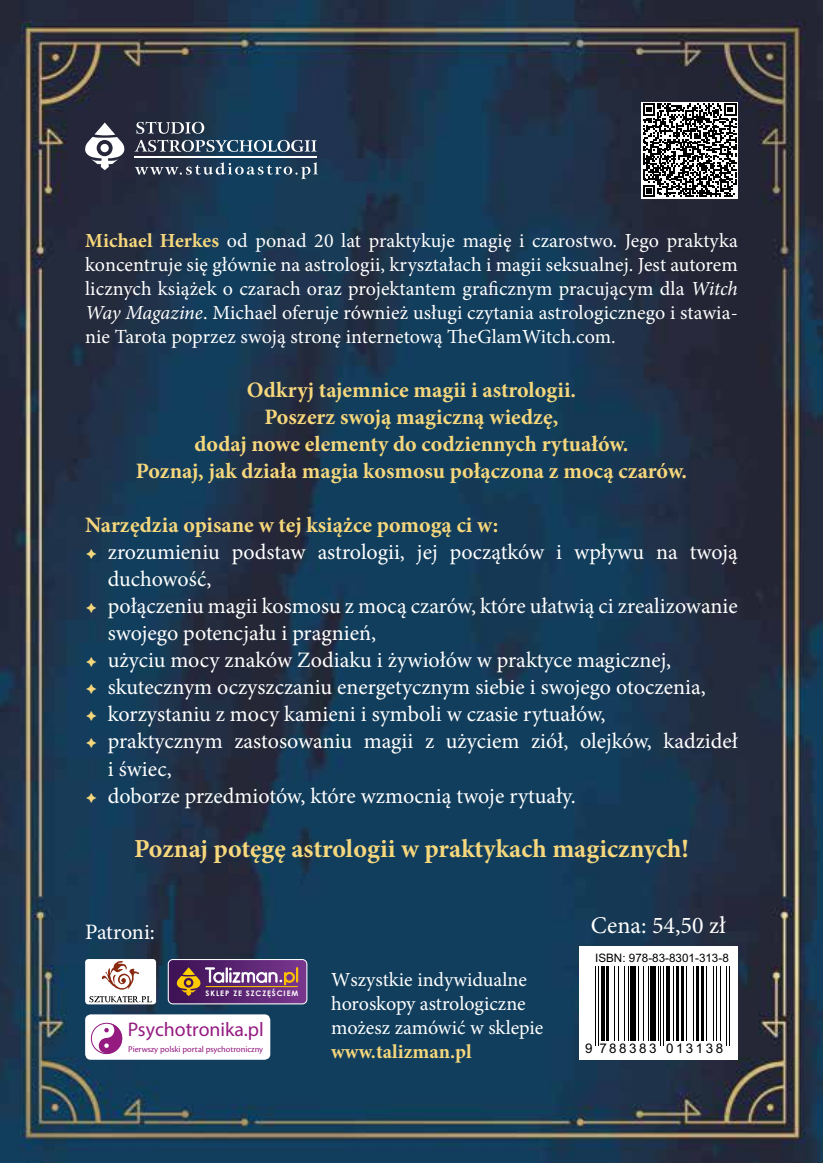
<style>
.page{position:relative;width:823px;height:1163px;background:#fff}
.page>*{position:absolute;margin:0;border:0;box-sizing:border-box;transform-origin:0 0}
.t1{font:700 26px "Minion Pro";color:#f6d77c}
.t2{font:24px "Minion Pro";color:#fff}
.t3{font:22px/27px "Minion Pro";color:#fff}
.t4{font:700 22px/27px "Minion Pro";color:#f6d77c;text-align:center}
.t5{font:20px/24px "Minion Pro";color:#fff;text-align:justify}
.t6{font:19.8px "Myriad Pro";color:#951b81}
.t7{font:13.4px "Arial";letter-spacing:.19em;color:#000}
.t8{font:11.6px "Arial";color:#000}
.t9{font:9.2px "Cronos Pro";letter-spacing:-.005em;color:#951b81}
.t10{font:700 7.6px "Century Gothic";letter-spacing:.12em;color:#fff}
.s1{font-weight:700;color:#f6d77c}
.s2{font-style:italic}
</style>
<div class="page">
<img style="left:0;top:0;width:822px;height:1162px">
<div style="left:641px;top:102px;width:96px;height:96px;background:#fff"></div>
<svg style="left:643px;top:103px;width:93px;height:94px"></svg>
<hr style="left:134px;top:156px;width:183px;height:1px;background:#fff">
<svg style="left:136px;top:121px;width:68px;height:13px"></svg>
<svg style="left:134px;top:140px;width:182px;height:12px"></svg>
<svg style="left:135px;top:162px;width:182px;height:17px;background:#3e556b"></svg>
<svg style="left:85px;top:122px;width:39px;height:48px"></svg>
<svg style="left:578px;top:945px;width:159px;height:114px"></svg>
<hr style="left:594px;top:966px;width:1px;height:79px;background:#000">
<hr style="left:597px;top:966px;width:1px;height:79px;background:#000">
<svg style="left:600px;top:966px;width:4px;height:74px"></svg>
<hr style="left:606px;top:966px;width:2px;height:74px;background:#000">
<hr style="left:613px;top:966px;width:1px;height:74px;background:#000">
<hr style="left:617px;top:966px;width:1px;height:74px;background:#000">
<hr style="left:623px;top:966px;width:1px;height:74px;background:#000">
<hr style="left:627px;top:966px;width:1px;height:74px;background:#000">
<div style="left:630px;top:966px;width:5px;height:74px;background:#000"></div>
<hr style="left:637px;top:966px;width:1px;height:74px;background:#000">
<hr style="left:643px;top:966px;width:1px;height:74px;background:#000">
<hr style="left:647px;top:966px;width:1px;height:74px;background:#000">
<div style="left:650px;top:966px;width:5px;height:74px;background:#000"></div>
<hr style="left:657px;top:966px;width:1px;height:74px;background:#000">
<hr style="left:660px;top:966px;width:1px;height:79px;background:#000">
<hr style="left:662px;top:966px;width:1px;height:79px;background:#000">
<svg style="left:665px;top:966px;width:4px;height:74px"></svg>
<hr style="left:672px;top:966px;width:1px;height:74px;background:#000">
<hr style="left:675px;top:966px;width:3px;height:74px;background:#000">
<hr style="left:681px;top:966px;width:2px;height:74px;background:#000">
<hr style="left:685px;top:966px;width:1px;height:74px;background:#000">
<hr style="left:692px;top:966px;width:1px;height:74px;background:#000">
<hr style="left:695px;top:966px;width:2px;height:74px;background:#000">
<hr style="left:701px;top:966px;width:2px;height:74px;background:#000">
<hr style="left:705px;top:966px;width:1px;height:74px;background:#000">
<hr style="left:712px;top:966px;width:1px;height:74px;background:#000">
<hr style="left:715px;top:966px;width:1px;height:74px;background:#000">
<hr style="left:719px;top:966px;width:1px;height:74px;background:#000">
<hr style="left:725px;top:966px;width:1px;height:79px;background:#000">
<hr style="left:728px;top:966px;width:1px;height:79px;background:#000">
<svg style="left:85px;top:1014px;width:185px;height:45px"></svg>
<div style="left:85px;top:958px;width:71px;height:46px;background:#fff;border-radius:3px"></div>
<svg style="left:102px;top:961px;width:37px;height:28px"></svg>
<svg style="left:89px;top:996px;width:63px;height:6px"></svg>
<div style="left:168px;top:958px;width:139px;height:46px;border:1px solid #fff;border-radius:5px"></div>
<svg style="left:168px;top:959px;width:139px;height:44px;background:#794877"></svg>
<svg style="left:86px;top:549px;width:10px;height:10px"></svg>
<svg style="left:86px;top:603px;width:10px;height:10px"></svg>
<svg style="left:86px;top:657px;width:10px;height:10px"></svg>
<svg style="left:86px;top:684px;width:10px;height:10px"></svg>
<svg style="left:86px;top:711px;width:10px;height:10px"></svg>
<svg style="left:86px;top:738px;width:10px;height:10px"></svg>
<svg style="left:86px;top:792px;width:10px;height:10px"></svg>
<p class="t5" style="left:85px;top:229px;width:654px"><span class="s1">Michael Herkes</span> od ponad 20 lat praktykuje magię i czarostwo. Jego praktyka koncentruje się głównie na astrologii, kryształach i magii seksualnej. Jest autorem licznych książek o czarach oraz projektantem graficznym pracującym dla <span class="s2">Witch Way Magazine</span>. Michael oferuje również usługi czytania astrologicznego i stawia&shy;nie Tarota poprzez swoją stronę internetową TheGlamWitch.com.</p>
<p class="t4" style="left:136px;top:376px;width:552px">Odkryj tajemnice magii i astrologii.<br>Poszerz swoją magiczną wiedzę,<br>dodaj nowe elementy do codziennych rytuałów.<br>Poznaj, jak działa magia kosmosu połączona z mocą czarów.</p>
<p class="t3" style="left:108px;top:512px;width:631px;text-indent:-23px"><span class="s1">Narzędzia opisane w tej książce pomogą ci w:<br></span>zrozumieniu podstaw astrologii, jej początków i wpływu na twoją duchowość,<br>połączeniu magii kosmosu z mocą czarów, które ułatwią ci zrealizowanie swojego potencjału i pragnień,<br>użyciu mocy znaków Zodiaku i żywiołów w praktyce magicznej, skutecznym oczyszczaniu energetycznym siebie i swojego otoczenia, korzystaniu z mocy kamieni i symboli w czasie rytuałów,<br>praktycznym zastosowaniu magii z użyciem ziół, olejków, kadzideł i świec,<br>doborze przedmiotów, które wzmocnią twoje rytuały.</p>
<p class="t1" style="left:134px;top:829px;width:556px">Poznaj potęgę astrologii w praktykach magicznych!</p>
<p class="t3" style="left:85px;top:918px;width:71px">Patroni:</p>
<p class="t2" style="left:590px;top:909px;width:136px">Cena: 54,50 zł</p>
<p class="t8" style="left:594px;top:950px;width:135px">ISBN: 978-83-8301-313-8</p>
<p class="t10" style="left:205px;top:987px;width:94px">SKLEP ZE SZCZĘŚCIEM</p>
<p class="t6" style="left:128px;top:1017px;width:137px">Psychotronika.pl</p>
<p class="t9" style="left:128px;top:1043px;width:136px">Pierwszy polski portal psychotroniczny</p>
<p class="t5" style="left:331px;top:967px;width:214px;text-align:left">Wszystkie indywidualne horoskopy astrologiczne możesz zamówić w sklepie <span class="s1">www.talizman.pl</span></p>
<p class="t7" style="left:585px;top:1039px;width:139px">9 788383 013138</p>
</div>
